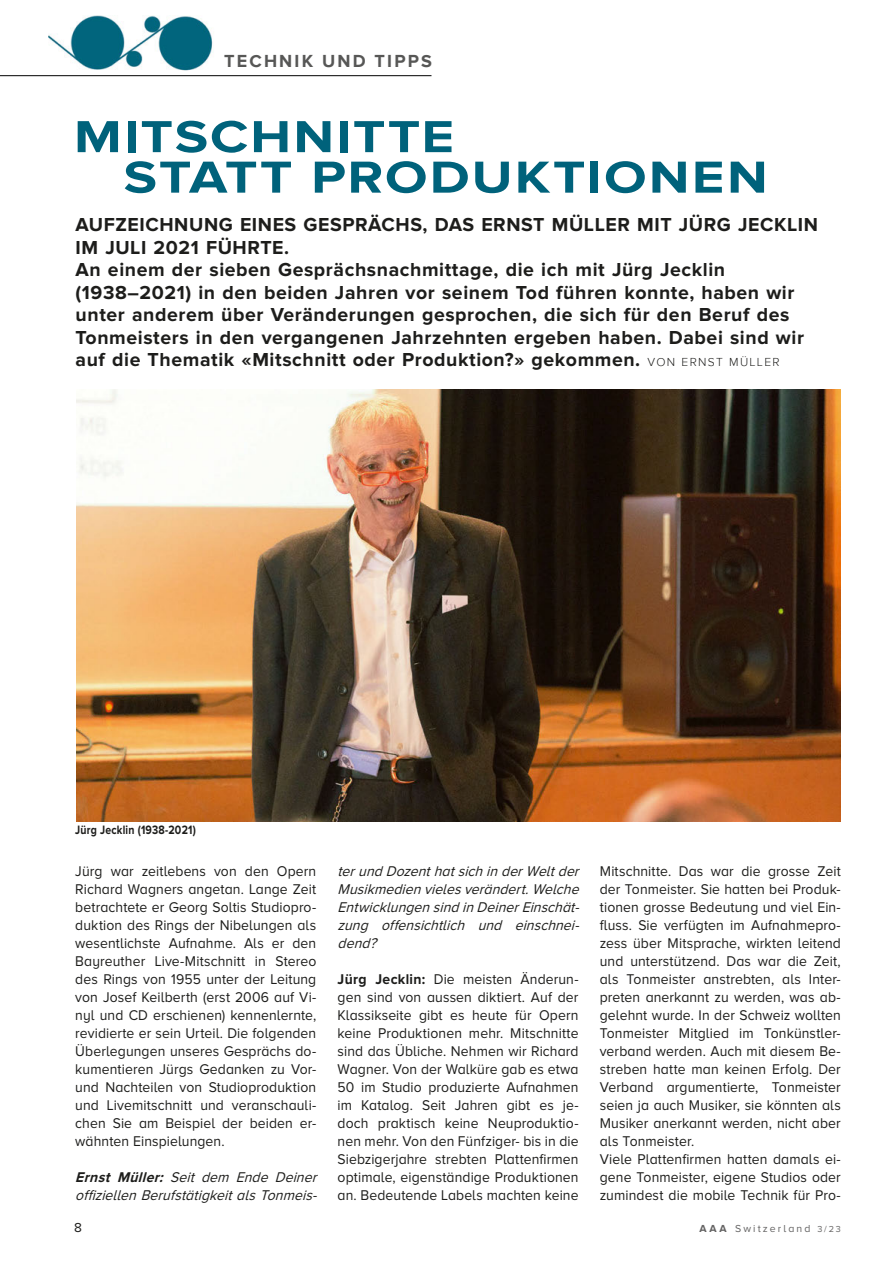
<style>
.page{position:relative;width:893px;height:1262px;background:#fff}
.page>*{position:absolute;margin:0;border:0;box-sizing:border-box;transform-origin:0 0}
.t1{font:700 46.5px/40.5px "Proxima Nova";letter-spacing:.035em;color:#00627b;scale:1.2 1}
.t2{font:700 19.5px/22.5px "Proxima Nova";letter-spacing:.03em;color:#1d1d1b}
.t3{font:700 18px "Proxima Nova A";letter-spacing:.12em;color:#575756}
.t4{font:14.7px/18px "Proxima Nova A";letter-spacing:.01em;color:#1d1d1b;text-align:justify;scale:.95 1}
.t5{font:italic 14.7px/18px "Proxima Nova A";color:#1d1d1b;scale:.95 1}
.t6{font:13.5px "Proxima Nova A";color:#1d1d1b}
.t7{font:700 12.6px "Proxima Nova";letter-spacing:.02em;color:#1d1d1b;scale:.83 1}
.t8{font:10.5px "Proxima Nova A";letter-spacing:.2em;color:#646363}
.s1{font-weight:300;font-size:12px}
.s2{font-family:"Proxima Nova";font-weight:700}
.s3{font-weight:700}
.s4{font-size:9px}
</style>
<div class="page">
<hr style="left:0;top:75px;width:431px;height:1px;background:#000">
<img style="left:48px;top:16px;width:165px;height:55px">
<img style="left:76px;top:390px;width:764px;height:432px">
<p class="t3" style="left:224px;top:51px;width:209px">TECHNIK UND TIPPS</p>
<h1 class="t1" style="left:124px;top:117px;width:538px;text-indent:-50px">MITSCHNITTE<br>STATT PRODUKTIONEN</h1>
<p class="t2" style="left:76px;top:214px;width:744px">AUFZEICHNUNG EINES GESPRÄCHS, DAS ERNST MÜLLER MIT JÜRG JECKLIN IM JULI 2021 FÜHRTE.<br>An einem der sieben Gesprächsnachmittage, die ich mit Jürg Jecklin (1938–2021) in den beiden Jahren vor seinem Tod führen konnte, haben wir unter anderem über Veränderungen gesprochen, die sich für den Beruf des Tonmeisters in den vergangenen Jahrzehnten ergeben haben. Dabei sind wir auf die Thematik «Mitschnitt oder Produktion?» gekommen. <span class="s1">VON ERNST MÜLLER</span></p>
<p class="t7" style="left:75px;top:823px;width:147px">Jürg Jecklin (1938-2021)</p>
<p class="t4" style="left:75px;top:862px;width:255px">Jürg war zeitlebens von den Opern Richard Wagners angetan. Lange Zeit betrachtete er Georg Soltis Studiopro&shy;duktion des Rings der Nibelungen als wesentlichste Aufnahme. Als er den Bayreuther Live-Mitschnitt in Stereo des Rings von 1955 unter der Leitung von Josef Keilberth (erst 2006 auf Vi&shy;nyl und CD erschienen) kennenlernte, revidierte er sein Urteil. Die folgenden Überlegungen unseres Gesprächs do&shy;kumentieren Jürgs Gedanken zu Vor&shy;und Nachteilen von Studioproduktion und Livemitschnitt und veranschauli&shy;chen Sie am Beispiel der beiden er&shy;wähnten Einspielungen.</p>
<p class="t5" style="left:75px;top:1168px;width:260px"><span class="s2">Ernst Müller:</span> Seit dem Ende Deiner offiziellenBerufstätigkeitalsTonmeis-</p>
<p class="t5" style="left:338px;top:862px;width:260px;text-align:justify">terund DozenthatsichinderWeltder Musikmedienvielesverändert.Welche Entwicklungensind inDeinerEinschät&shy;zung offensichtlich und einschnei&shy;dend?</p>
<p class="t4" style="left:338px;top:970px;width:255px"><span class="s2">Jürg Jecklin:</span> Die meisten Änderun&shy;gen sind von aussen diktiert. Auf der Klassikseite gibt es heute für Opern keine Produktionen mehr. Mitschnitte sind das Übliche. Nehmen wir Richard Wagner. Von der Walküre gab es etwa 50 im Studio produzierte Aufnahmen im Katalog. Seit Jahren gibt es je&shy;doch praktisch keine Neuproduktio&shy;nen mehr. Von den Fünfziger- bis in die Siebzigerjahre strebten Plattenfirmen optimale, eigenständige Produktionen an. Bedeutende Labels machten keine</p>
<p class="t4" style="left:600px;top:862px;width:255px;text-align:left">Mitschnitte. Das war die grosse Zeit der Tonmeister. Sie hatten bei Produk&shy;tionen grosse Bedeutung und viel Ein&shy;fluss. Sie verfügten im Aufnahmepro&shy;zess über Mitsprache, wirkten leitend und unterstützend. Das war die Zeit, als Tonmeister anstrebten, als Inter&shy;preten anerkannt zu werden, was ab&shy;gelehnt wurde. In der Schweiz wollten Tonmeister Mitglied im Tonkünstler&shy;verband werden. Auch mit diesem Be&shy;streben hatte man keinen Erfolg. Der Verband argumentierte, Tonmeister seien ja auch Musiker, sie könnten als Musiker anerkannt werden, nicht aber als Tonmeister.<br>Viele Plattenfirmen hatten damals ei&shy;gene Tonmeister, eigene Studios oder zumindest die mobile Technik für Pro-</p>
<p class="t6" style="left:74px;top:1220px;width:9px">8</p>
<p class="t8" style="left:699px;top:1222px;width:143px"><span class="s3">AAA</span> Switzerland <span class="s4">3/23</span></p>
</div>
